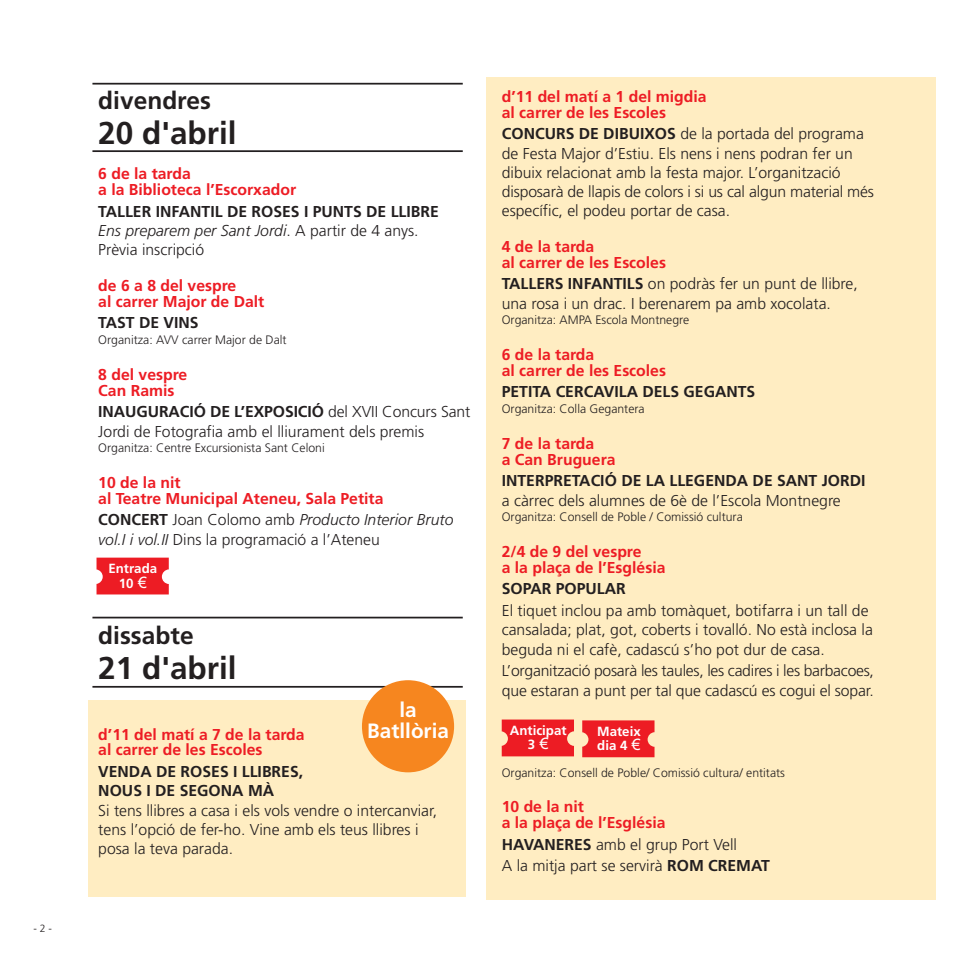
<style>
.page{position:relative;width:966px;height:966px;background:#fff}
.page>*{position:absolute;margin:0;border:0;box-sizing:border-box;transform-origin:0 0}
.t1{font:700 31.5px "Frutiger";color:#231f20}
.t2{font:700 24.5px "Frutiger";color:#231f20}
.t3{font:700 20.65px/21px "Frutiger";color:#fff;text-align:center}
.t4{font:300 15.75px/19.2px "Frutiger";color:#231f20}
.t5{font:700 15.75px/15.8px "Frutiger";color:#ed1c24}
.t6{font:700 15.75px/19.2px "Frutiger";color:#231f20}
.t7{font:700 13.3px/14.2px "Frutiger";color:#fff;text-align:center}
.t8{font:300 12.25px "Frutiger";color:#231f20}
.t9{font:300 10.5px "Frutiger";color:#231f20}
.s1{font-weight:300;font-style:italic}
.s2{font-weight:300}
.s3{font-weight:700}
.s4{font-style:italic}
.s5{font-family:"Arial";font-weight:400;font-size:15.75px}
</style>
<div class="page">
<div style="left:88px;top:700px;width:377px;height:197px;background:#ffedc2"></div>
<div style="left:486px;top:77px;width:450px;height:822px;background:#ffedc2"></div>
<hr style="left:92px;top:83px;width:371px;height:2px;background:#231f20">
<hr style="left:92px;top:150px;width:371px;height:2px;background:#231f20">
<hr style="left:92px;top:617px;width:371px;height:1px;background:#231f20">
<hr style="left:92px;top:686px;width:371px;height:2px;background:#231f20">
<div style="left:362px;top:680px;width:92px;height:92px;background:#f6861f;border-radius:50%"></div>
<svg style="left:97px;top:558px;width:72px;height:36px;background:#ed2830"></svg>
<svg style="left:502px;top:719px;width:72px;height:37px;background:#ee2a2e"></svg>
<svg style="left:582px;top:720px;width:72px;height:37px;background:#ee292e"></svg>
<p class="t9" style="left:33px;top:924px;width:20px">- 2 -</p>
<h2 class="t2" style="left:98px;top:90px;width:114px">divendres</h2>
<h1 class="t1" style="left:98px;top:120px;width:140px">20 d'abril</h1>
<p class="t5" style="left:98px;top:167px;width:199px">6 de la tarda<br>a la Biblioteca l’Escorxador</p>
<p class="t6" style="left:98px;top:203px;width:342px">TALLER INFANTIL DE ROSES I PUNTS DE LLIBRE<br><span class="s1">Ens preparem per Sant Jordi</span><span class="s2">. A partir de 4 anys.<br>Prèvia inscripció</span></p>
<p class="t5" style="left:98px;top:279px;width:168px">de 6 a 8 del vespre<br>al carrer Major de Dalt</p>
<p class="t6" style="left:98px;top:315px;width:102px">TAST DE VINS</p>
<p class="t8" style="left:98px;top:335px;width:190px">Organitza: AVV carrer Major de Dalt</p>
<p class="t5" style="left:98px;top:368px;width:91px">8 del vespre<br>Can Ramis</p>
<p class="t4" style="left:98px;top:403px;width:374px"><span class="s3">INAUGURACIÓ DE L’EXPOSICIÓ</span> del XVII Concurs Sant<br>Jordi de Fotografia amb el lliurament dels premis</p>
<p class="t8" style="left:98px;top:443px;width:228px">Organitza: Centre Excursionista Sant Celoni</p>
<p class="t5" style="left:98px;top:476px;width:287px">10 de la nit<br>al Teatre Municipal Ateneu, Sala Petita</p>
<p class="t4" style="left:98px;top:511px;width:357px"><span class="s3">CONCERT</span> Joan Colomo amb <span class="s4">Producto Interior Bruto vol.I i vol.II</span> Dins la programació a l’Ateneu</p>
<p class="t7" style="left:108px;top:563px;width:50px">Entrada<br>10 <span class="s5">€</span></p>
<h2 class="t2" style="left:98px;top:626px;width:97px">dissabte</h2>
<h1 class="t1" style="left:98px;top:655px;width:140px">21 d'abril</h1>
<h3 class="t3" style="left:367px;top:701px;width:83px">la<br>Batllòria</h3>
<p class="t5" style="left:98px;top:727px;width:208px">d’11 del matí a 7 de la tarda al carrer de les Escoles</p>
<p class="t6" style="left:98px;top:763px;width:206px">VENDA DE ROSES I LLIBRES,<br>NOUS I DE SEGONA MÀ</p>
<p class="t4" style="left:98px;top:802px;width:340px">Si tens llibres a casa i els vols vendre o intercanviar, tens l’opció de fer-ho. Vine amb els teus llibres i posa la teva parada.</p>
<p class="t5" style="left:502px;top:90px;width:206px">d’11 del matí a 1 del migdia al carrer de les Escoles</p>
<p class="t4" style="left:502px;top:125px;width:374px"><span class="s3">CONCURS DE DIBUIXOS</span> de la portada del programa de Festa Major d’Estiu. Els nens i nens podran fer un dibuix relacionat amb la festa major. L’organització disposarà de llapis de colors i si us cal algun material més específic, el podeu portar de casa.</p>
<p class="t5" style="left:502px;top:240px;width:166px">4 de la tarda<br>al carrer de les Escoles</p>
<p class="t4" style="left:502px;top:275px;width:357px"><span class="s3">TALLERS INFANTILS</span> on podràs fer un punt de llibre, una rosa i un drac. I berenarem pa amb xocolata.</p>
<p class="t8" style="left:502px;top:315px;width:189px">Organitza: AMPA Escola Montnegre</p>
<p class="t5" style="left:502px;top:348px;width:166px">6 de la tarda<br>al carrer de les Escoles</p>
<p class="t6" style="left:502px;top:384px;width:255px">PETITA CERCAVILA DELS GEGANTS</p>
<p class="t8" style="left:502px;top:404px;width:144px">Organitza: Colla Gegantera</p>
<p class="t5" style="left:502px;top:437px;width:115px">7 de la tarda<br>a Can Bruguera</p>
<p class="t6" style="left:502px;top:472px;width:365px">INTERPRETACIÓ DE LA LLEGENDA DE SANT JORDI</p>
<p class="t4" style="left:502px;top:492px;width:340px">a càrrec dels alumnes de 6è de l’Escola Montnegre</p>
<p class="t8" style="left:502px;top:512px;width:242px">Organitza: Consell de Poble / Comissió cultura</p>
<p class="t5" style="left:502px;top:545px;width:165px">2/4 de 9 del vespre<br>a la plaça de l’Església</p>
<p class="t6" style="left:502px;top:580px;width:125px">SOPAR POPULAR</p>
<p class="t4" style="left:502px;top:602px;width:373px">El tiquet inclou pa amb tomàquet, botifarra i un tall de cansalada; plat, got, coberts i tovalló. No està inclosa la beguda ni el cafè, cadascú s’ho pot dur de casa.</p>
<p class="t4" style="left:502px;top:662px;width:374px">L’organització posarà les taules, les cadires i les barbacoes, que estaran a punt per tal que cadascú es cogui el sopar.</p>
<p class="t7" style="left:510px;top:724px;width:58px">Anticipat<br>3 <span class="s5">€</span></p>
<p class="t7" style="left:597px;top:725px;width:45px;text-align:left">Mateix dia 4 <span class="s5">€</span></p>
<p class="t8" style="left:502px;top:767px;width:285px">Organitza: Consell de Poble/ Comissió cultura/ entitats</p>
<p class="t5" style="left:502px;top:800px;width:165px">10 de la nit<br>a la plaça de l’Església</p>
<p class="t4" style="left:502px;top:834px;width:270px;line-height:21.7px"><span class="s3">HAVANERES</span> amb el grup Port Vell<br>A la mitja part se servirà <span class="s3">ROM CREMAT</span></p>
</div>
